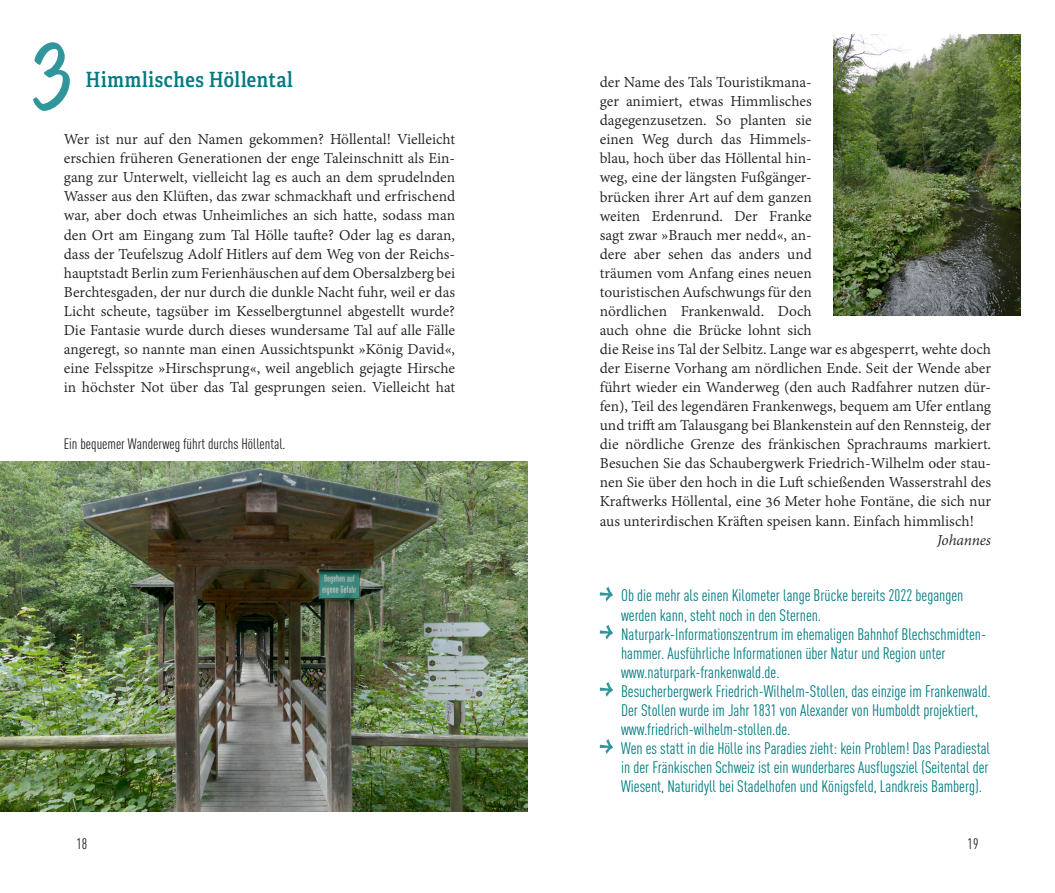
<style>
.page{position:relative;width:1055px;height:893px;background:#fff}
.page>*{position:absolute;margin:0;border:0;box-sizing:border-box;transform-origin:0 0}
.t1{font:93px "Reklame Script";color:#31969c}
.t2{font:600 21px "Adelle Condensed";letter-spacing:.03em;color:#007b81}
.t3{font:16.5px/19px "Adobe Devanagari";color:#231f20;text-align:justify}
.t4{font:condensed 16.5px/19px "DINOT";color:#007b81}
.t5{font:italic 16.5px "Adobe Devanagari";letter-spacing:-.01em;color:#231f20}
.t6{font:condensed 15px "DINOT";color:#231f20}
</style>
<div class="page">
<svg style="left:600px;top:587px;width:13px;height:14px"></svg>
<svg style="left:600px;top:625px;width:13px;height:15px"></svg>
<svg style="left:600px;top:682px;width:13px;height:15px"></svg>
<svg style="left:600px;top:739px;width:13px;height:15px"></svg>
<img style="left:833px;top:34px;width:187px;height:282px">
<img style="left:0;top:462px;width:527px;height:349px">
<h1 class="t1" style="left:34px;top:14px;width:36px">3</h1>
<p class="t2" style="left:85px;top:67px;width:209px">Himmlisches Höllental</p>
<p class="t3" style="left:64px;top:131px;width:393px">Wer ist nur auf den Namen gekommen? Höllental! Vielleicht erschien früheren Generationen der enge Taleinschnitt als Ein&shy;gang zur Unterwelt, vielleicht lag es auch an dem sprudelnden Wasser aus den Klüften, das zwar schmackhaft und erfrischend war, aber doch etwas Unheimliches an sich hatte, sodass man den Ort am Eingang zum Tal Hölle taufte? Oder lag es daran, dass der Teufelszug Adolf Hitlers auf dem Weg von der Reichs&shy;hauptstadt Berlin zum Ferienhäuschen auf dem Obersalzberg bei Berchtesgaden, der nur durch die dunkle Nacht fuhr, weil er das Licht scheute, tagsüber im Kesselbergtunnel abgestellt wurde?<br>Die Fantasie wurde durch dieses wundersame Tal auf alle Fälle angeregt, so nannte man einen Aussichtspunkt »König David«, eine Felsspitze »Hirschsprung«, weil angeblich gejagte Hirsche in höchster Not über das Tal gesprungen seien. Vielleicht hat</p>
<p class="t6" style="left:64px;top:435px;width:223px">Ein bequemer Wanderweg führt durchs Höllental.</p>
<p class="t3" style="left:600px;top:74px;width:393px;text-align:left">der Name des Tals Touristikmana-<br>ger animiert, etwas Himmlisches<br>dagegenzusetzen. So planten sie<br>einen Weg durch das Himmels-<br>blau, hoch über das Höllental hin-<br>weg, eine der längsten Fußgänger-<br>brücken ihrer Art auf dem ganzen<br>weiten Erdenrund. Der Franke<br>sagt zwar »Brauch mer nedd«, an-<br>dere aber sehen das anders und<br>träumen vom Anfang eines neuen<br>touristischen Aufschwungs für den<br>nördlichen Frankenwald. Doch<br>auch ohne die Brücke lohnt sich<br>die Reise ins Tal der Selbitz. Lange war es abgesperrt, wehte doch der Eiserne Vorhang am nördlichen Ende. Seit der Wende aber führt wieder ein Wanderweg (den auch Radfahrer nutzen dür&shy;fen), Teil des legendären Frankenwegs, bequem am Ufer entlang und trifft am Talausgang bei Blankenstein auf den Rennsteig, der die nördliche Grenze des fränkischen Sprachraums markiert.<br>Besuchen Sie das Schaubergwerk Friedrich-Wilhelm oder stau&shy;nen Sie über den hoch in die Luft schießenden Wasserstrahl des Kraftwerks Höllental, eine 36 Meter hohe Fontäne, die sich nur aus unterirdischen Kräften speisen kann. Einfach himmlisch!</p>
<p class="t5" style="left:937px;top:530px;width:55px">Johannes</p>
<p class="t4" style="left:621px;top:586px;width:371px">Ob die mehr als einen Kilometer lange Brücke bereits 2022 begangen werden kann, steht noch in den Sternen.<br>Naturpark-Informationszentrum im ehemaligen Bahnhof Blechschmidten&shy;hammer. Ausführliche Informationen über Natur und Region unter www.naturpark-frankenwald.de.<br>Besucherbergwerk Friedrich-Wilhelm-Stollen, das einzige im Frankenwald.<br>Der Stollen wurde im Jahr 1831 von Alexander von Humboldt projektiert, www.friedrich-wilhelm-stollen.de.<br>Wen es statt in die Hölle ins Paradies zieht: kein Problem! Das Paradiestal in der Fränkischen Schweiz ist ein wunderbares Ausflugsziel (Seitental der Wiesent, Naturidyll bei Stadelhofen und Königsfeld, Landkreis Bamberg).</p>
<p class="t6" style="left:77px;top:835px;width:12px">18</p>
<p class="t6" style="left:967px;top:835px;width:12px">19</p>
</div>
